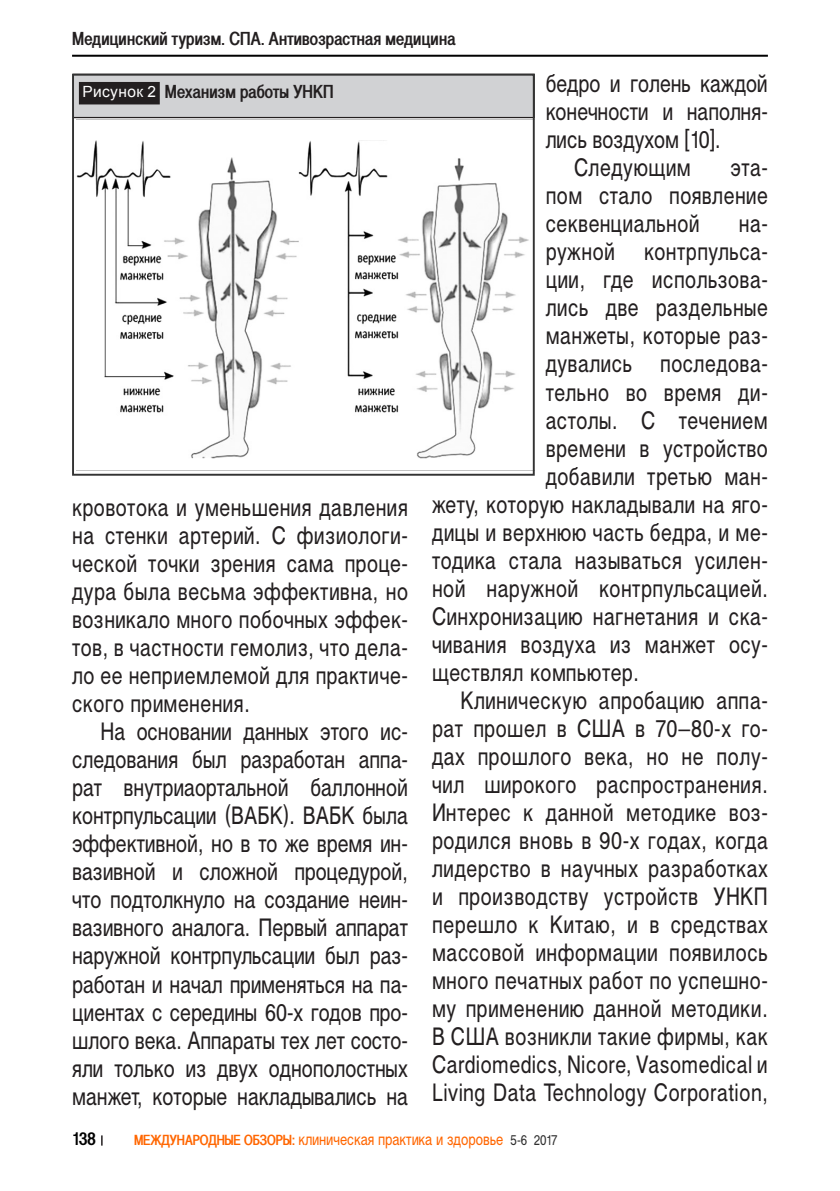
<style>
.page{position:relative;width:840px;height:1191px;background:#fff}
.page>*{position:absolute;margin:0;border:0;box-sizing:border-box;transform-origin:0 0}
.Мн_осн_9{font:24px/28px "Helvetica Narrow";letter-spacing:.02em;color:#231f20;text-align:justify}
.Верхний_левый_колонт{font:700 18px "Helvetica Narrow";letter-spacing:.015em;color:#231f20}
.Имя_таблицы{font:700 18px "Helvetica Narrow";letter-spacing:.01em;color:#231f20}
.t1{font:700 18px "Helvetica Narrow";color:#000}
.t2{font:16px "Helvetica Narrow";color:#f60}
.Рисунок{font:15.4px "Arial";letter-spacing:.025em;color:#fff}
.s1{font-weight:700;font-size:14px}
.s2{font-size:14px;color:#303030}
</style>
<div class="page">
<svg style="left:101px;top:1135px;width:2px;height:10px"></svg>
<hr style="left:72px;top:55px;width:695px;height:2px;background:#000">
<img style="left:76px;top:140px;width:453px;height:319px">
<div style="left:73px;top:74px;width:461px;height:44px;background:#d1d2d4"></div>
<div style="left:73px;top:74px;width:461px;height:44px;border:1px solid #231f20"></div>
<div style="left:80px;top:83px;width:79px;height:20px;background:#231f20"></div>
<div style="left:79px;top:82px;width:81px;height:22px;border:2px solid #231f20"></div>
<div style="left:72px;top:74px;width:462px;height:402px;border:2px solid #333"></div>
<p class="Верхний_левый_колонт" style="left:72px;top:29px;width:384px">Медицинский туризм. СПА. Антивозрастная медицина</p>
<p class="Рисунок" style="left:82px;top:82px;width:75px">Рисунок 2</p>
<p class="Имя_таблицы" style="left:165px;top:81px;width:170px">Механизм работы УНКП</p>
<p class="Мн_осн_9" style="left:545px;top:70px;width:224px">бедро и голень каждой конечности и наполня&shy;лись воздухом [10].</p>
<p class="Мн_осн_9" style="left:573px;top:154px;width:118px">Следующим</p>
<p class="Мн_осн_9" style="left:545px;top:154px;width:224px;text-indent:185px">эта&shy;пом стало появление секвенциальной</p>
<p class="Мн_осн_9" style="left:738px;top:210px;width:31px">на-</p>
<p class="Мн_осн_9" style="left:545px;top:238px;width:224px">ружной контрпульса-</p>
<p class="Мн_осн_9" style="left:545px;top:266px;width:224px">ции, где использова-</p>
<p class="Мн_осн_9" style="left:545px;top:294px;width:224px">лись две раздельные</p>
<p class="Мн_осн_9" style="left:545px;top:322px;width:224px">манжеты, которые раз-</p>
<p class="Мн_осн_9" style="left:545px;top:350px;width:224px">дувались последова-</p>
<p class="Мн_осн_9" style="left:545px;top:378px;width:224px">тельно во время ди-</p>
<p class="Мн_осн_9" style="left:545px;top:406px;width:223px">астолы. С течением</p>
<p class="Мн_осн_9" style="left:545px;top:434px;width:224px">времени в устройство</p>
<p class="Мн_осн_9" style="left:545px;top:462px;width:224px">добавили третью ман-</p>
<p class="Мн_осн_9" style="left:432px;top:490px;width:337px">жету, которую накладывали на яго-</p>
<p class="Мн_осн_9" style="left:432px;top:518px;width:337px">дицы и верхнюю часть бедра, и ме-</p>
<p class="Мн_осн_9" style="left:432px;top:546px;width:337px">тодика стала называться усилен-</p>
<p class="Мн_осн_9" style="left:432px;top:574px;width:337px">ной наружной контрпульсацией.</p>
<p class="Мн_осн_9" style="left:432px;top:602px;width:337px">Синхронизацию нагнетания и ска-</p>
<p class="Мн_осн_9" style="left:432px;top:630px;width:337px">чивания воздуха из манжет осу-</p>
<p class="Мн_осн_9" style="left:432px;top:658px;width:208px">ществлял компьютер.</p>
<p class="Мн_осн_9" style="left:432px;top:686px;width:337px;text-indent:28px">Клиническую апробацию аппа&shy;рат прошел в США в 70–80-х го&shy;дах прошлого века, но не полу&shy;чил широкого распространения.<br>Интерес к данной методике воз&shy;родился вновь в 90-х годах, когда лидерство в научных разработках и производству устройств УНКП перешло к Китаю, и в средствах массовой информации появилось много печатных работ по успешно&shy;му применению данной методики.<br>В США возникли такие фирмы, как Cardiomedics, Nicore, Vasomedical и Living Data Technology Corporation,</p>
<p class="Мн_осн_9" style="left:72px;top:494px;width:337px">кровотока и уменьшения давления на стенки артерий. С физиологи&shy;ческой точки зрения сама проце&shy;дура была весьма эффективна, но возникало много побочных эффек&shy;тов, в частности гемолиз, что дела&shy;ло ее неприемлемой для практиче&shy;ского применения.</p>
<p class="Мн_осн_9" style="left:72px;top:718px;width:337px;text-indent:28px">На основании данных этого ис&shy;следования был разработан аппа&shy;рат внутриаортальной баллонной контрпульсации (ВАБК). ВАБК была эффективной, но в то же время ин&shy;вазивной и сложной процедурой, что подтолкнуло на создание неин&shy;вазивного аналога. Первый аппарат наружной контрпульсации был раз&shy;работан и начал применяться на па&shy;циентах с середины 60-х годов про&shy;шлого века. Аппараты тех лет состо&shy;яли только из двух однополостных манжет, которые накладывались на</p>
<p class="t1" style="left:72px;top:1129px;width:25px">138</p>
<p class="t2" style="left:134px;top:1130px;width:425px"><span class="s1">МЕЖДУНАРОДНЫЕ ОБЗОРЫ:</span> клиническая практика и здоровье <span class="s2">5-6 2017</span></p>
</div>
